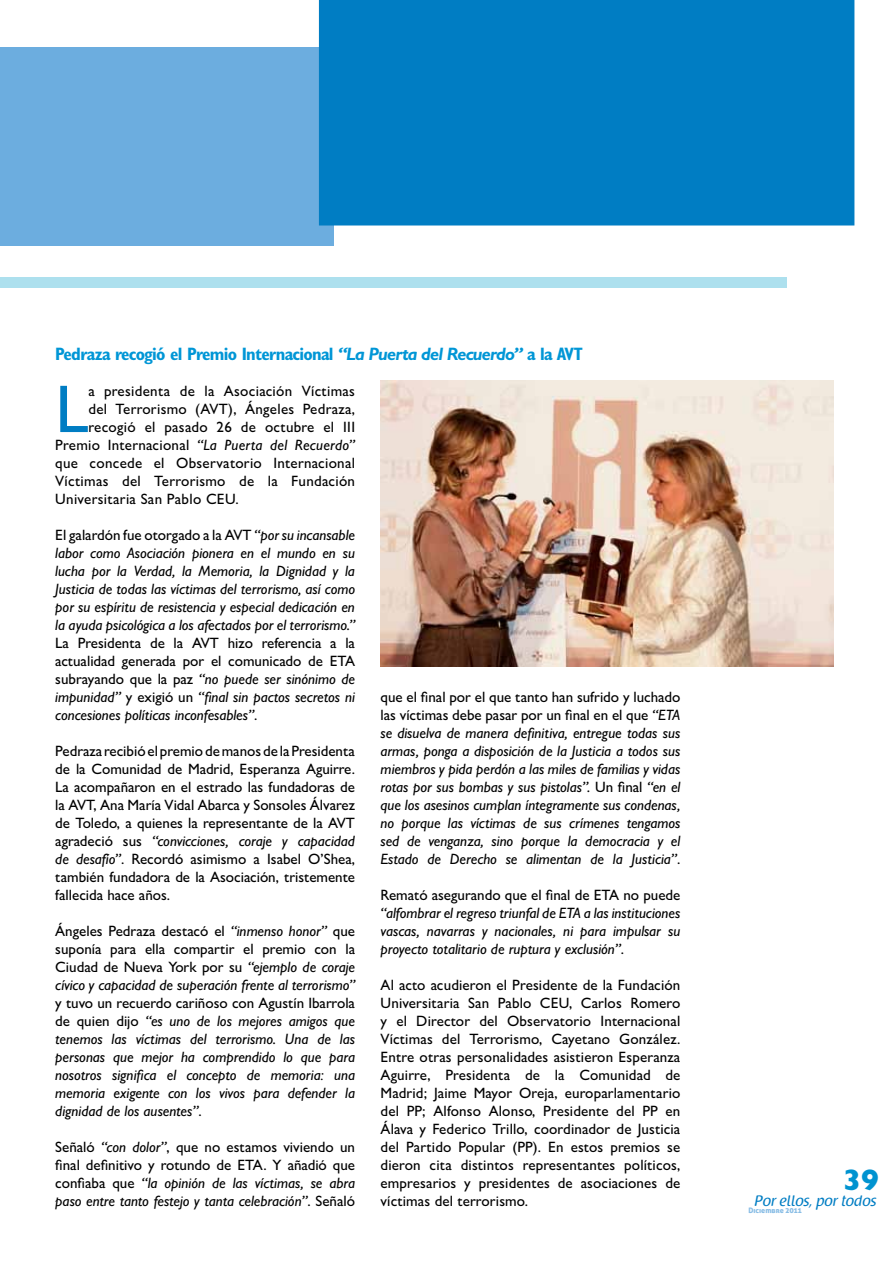
<style>
.page{position:relative;width:893px;height:1263px;background:#fff}
.page>*{position:absolute;margin:0;border:0;box-sizing:border-box;transform-origin:0 0}
.t1{font:500 67.8px "Gill Sans MT Pro";color:#007dc3}
.t2{font:800 30px "Gill Sans MT Pro";color:#0093d0}
.t3{font:700 condensed 18px "Gill Sans MT Pro";letter-spacing:-.04em;color:#0096d6}
.t4{font:500 15px/18px "Gill Sans MT Pro";color:#000;text-align:justify}
.t5{font:italic 500 15px/18px "Gill Sans MT Pro";color:#000;text-align:justify}
.t6{font:500 15px "Gill Sans MT Pro";letter-spacing:.02em;color:#000}
.t7{font:italic 500 15px "Gill Sans MT Pro";letter-spacing:.02em;color:#000}
.t8{font:15px "Raspoutine Classic";color:#007dc3}
.t9{font:7.5px "Aller Display";color:#6caddf}
.s1{font-style:italic;font-stretch:normal}
.s2{font-style:normal}
.s3{font-style:italic}
</style>
<div class="page">
<div style="left:0;top:47px;width:334px;height:199px;background:#6caddf"></div>
<div style="left:319px;top:0;width:535px;height:225px;background:#007dc3"></div>
<div style="left:0;top:277px;width:786px;height:11px;background:#ade0ee"></div>
<img style="left:381px;top:381px;width:452px;height:285px">
<p class="t3" style="left:55px;top:343px;width:529px">Pedraza recogió el Premio Internacional <span class="s1">“La Puerta del Recuerdo”</span> a la AVT</p>
<h1 class="t1" style="left:55px;top:369px;width:35px">L</h1>
<p class="t6" style="left:88px;top:382px;width:268px">a presidenta de la Asociación Víctimas</p>
<p class="t6" style="left:88px;top:400px;width:268px">del Terrorismo (AVT), Ángeles Pedraza,</p>
<p class="t6" style="left:88px;top:418px;width:268px">recogió el pasado 26 de octubre el III</p>
<p class="t7" style="left:55px;top:436px;width:301px"><span class="s2">Premio Internacional</span> “La Puerta del Recuerdo”</p>
<p class="t6" style="left:55px;top:454px;width:301px">que concede el Observatorio Internacional</p>
<p class="t6" style="left:55px;top:472px;width:301px">Víctimas del Terrorismo de la Fundación</p>
<p class="t6" style="left:55px;top:490px;width:185px">Universitaria San Pablo CEU.</p>
<p class="t5" style="left:55px;top:526px;width:301px"><span class="s2">El galardón fue otorgado a la AVT</span> “por su incansable labor como Asociación pionera en el mundo en su lucha por la Verdad, la Memoria, la Dignidad y la Justicia de todas las víctimas del terrorismo, así como por su espíritu de resistencia y especial dedicación en la ayuda psicológica a los afectados por el terrorismo.”</p>
<p class="t4" style="left:55px;top:634px;width:301px">La Presidenta de la AVT hizo referencia a la actualidad generada por el comunicado de ETA subrayando que la paz <span class="s3">“no puede ser sinónimo de impunidad”</span> y exigió un <span class="s3">“final sin pactos secretos ni concesiones políticas inconfesables”</span>.</p>
<p class="t4" style="left:55px;top:742px;width:301px">Pedraza recibió el premio de manos de la Presidenta de la Comunidad de Madrid, Esperanza Aguirre.<br>La acompañaron en el estrado las fundadoras de la AVT, Ana María Vidal Abarca y Sonsoles Álvarez de Toledo, a quienes la representante de la AVT agradeció sus <span class="s3">“convicciones, coraje y capacidad de desafío”</span>. Recordó asimismo a Isabel O’Shea, también fundadora de la Asociación, tristemente fallecida hace años.</p>
<p class="t4" style="left:55px;top:922px;width:301px">Ángeles Pedraza destacó el <span class="s3">“inmenso honor”</span> que suponía para ella compartir el premio con la Ciudad de Nueva York por su <span class="s3">“ejemplo de coraje cívico y capacidad de superación frente al terrorismo”</span></p>
<p class="t5" style="left:55px;top:994px;width:301px"><span class="s2">y tuvo un recuerdo cariñoso con Agustín Ibarrola de quien dijo</span> “es uno de los mejores amigos que tenemos las víctimas del terrorismo. Una de las personas que mejor ha comprendido lo que para nosotros significa el concepto de memoria: una memoria exigente con los vivos para defender la dignidad de los ausentes”<span class="s2">.</span></p>
<p class="t4" style="left:55px;top:1138px;width:301px">Señaló <span class="s3">“con dolor”</span>, que no estamos viviendo un final definitivo y rotundo de ETA. Y añadió que confiaba que <span class="s3">“la opinión de las víctimas, se abra paso entre tanto festejo y tanta celebración”</span>. Señaló</p>
<p class="t5" style="left:381px;top:688px;width:301px"><span class="s2">que el final por el que tanto han sufrido y luchado las víctimas debe pasar por un final en el que</span> “ETA se disuelva de manera definitiva, entregue todas sus armas, ponga a disposición de la Justicia a todos sus miembros y pida perdón a las miles de familias y vidas rotas por sus bombas y sus pistolas”. <span class="s2">Un final</span> “en el que los asesinos cumplan íntegramente sus condenas, no porque las víctimas de sus crímenes tengamos sed de venganza, sino porque la democracia y el Estado de Derecho se alimentan de la Justicia”<span class="s2">.</span></p>
<p class="t4" style="left:381px;top:886px;width:301px">Remató asegurando que el final de ETA no puede</p>
<p class="t5" style="left:381px;top:904px;width:301px">“alfombrar el regreso triunfal de ETA a las instituciones vascas, navarras y nacionales, ni para impulsar su proyecto totalitario de ruptura y exclusión”<span class="s2">.</span></p>
<p class="t4" style="left:381px;top:976px;width:301px">Al acto acudieron el Presidente de la Fundación Universitaria San Pablo CEU, Carlos Romero y el Director del Observatorio Internacional Víctimas del Terrorismo, Cayetano González.<br>Entre otras personalidades asistieron Esperanza Aguirre, Presidenta de la Comunidad de Madrid; Jaime Mayor Oreja, europarlamentario del PP; Alfonso Alonso, Presidente del PP en Álava y Federico Trillo, coordinador de Justicia del Partido Popular (PP). En estos premios se dieron cita distintos representantes políticos, empresarios y presidentes de asociaciones de víctimas del terrorismo.</p>
<h2 class="t2" style="left:843px;top:1162px;width:37px">39</h2>
<p class="t8" style="left:755px;top:1192px;width:123px">Por ellos, por todos</p>
<p class="t9" style="left:748px;top:1206px;width:55px">Diciembre 2011</p>
</div>
